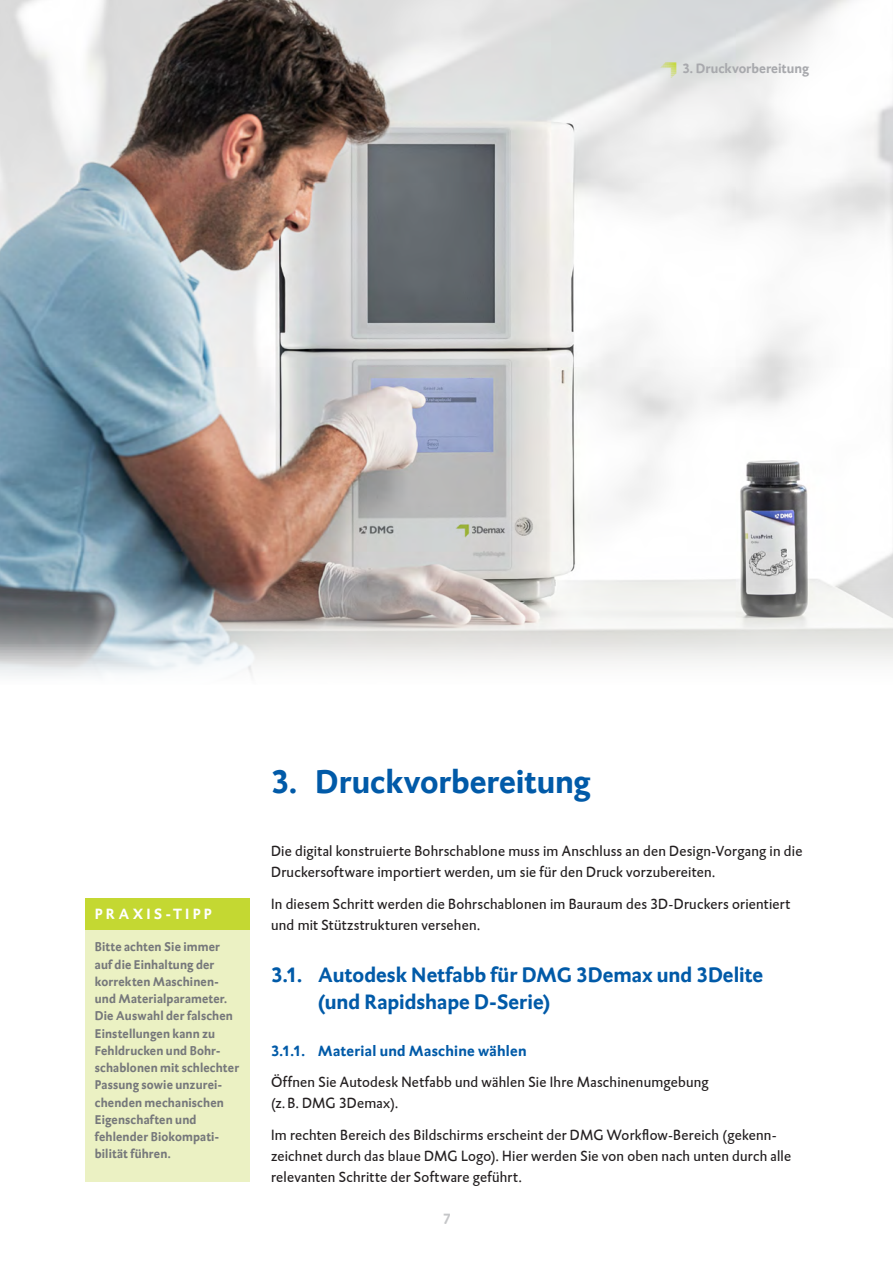
<style>
.page{position:relative;width:893px;height:1263px;background:#fff}
.page>*{position:absolute;margin:0;border:0;box-sizing:border-box;transform-origin:0 0}
.t1{font:700 33px "DTL Caspari Global";letter-spacing:-.005em;color:#015aa8}
.t2{font:700 21px/27px "DTL Caspari Global";color:#015aa8}
.t3{font:15px/21px "DTL Caspari Global";letter-spacing:.015em;color:#231f20}
.t4{font:700 15px "DTL Caspari Global";letter-spacing:.015em;color:#015aa8}
.t5{font:700 15px "DTL Caspari Global";letter-spacing:.21em;color:#fff}
.t6{font:700 15px "DTL Caspari Global";color:#c5c6c8}
.t7{font:700 13.5px "DTL Caspari Global";color:#a8a9ad}
.t8{font:700 12.75px/17.2px "DTL Caspari Global";letter-spacing:.01em;color:#76787b}
.s1{color:#c4d832}
</style>
<div class="page">
<img style="left:0;top:0;width:893px;height:581px">
<svg style="left:0;top:581px;width:893px;height:95px"></svg>
<div style="left:85px;top:929px;width:165px;height:252px;background:#ebf1c3"></div>
<div style="left:85px;top:898px;width:165px;height:31px;background:#c4d832"></div>
<p class="t7" style="left:660px;top:61px;width:150px"><span class="s1">•</span> 3. Druckvorbereitung</p>
<p class="t5" style="left:95px;top:905px;width:118px">PRAXIS-TIPP</p>
<p class="t8" style="left:95px;top:938px;width:146px">Bitte achten Sie immer auf die Einhaltung der korrekten Maschinen&shy;und Materialparameter.<br>Die Auswahl der falschen<br>Einstellungen kann zu<br>Fehldrucken und Bohr&shy;schablonen mit schlechter<br>Passung sowie unzurei&shy;chenden mechanischen<br>Eigenschaften und fehlender Biokompati&shy;bilität führen.</p>
<h1 class="t1" style="left:271px;top:762px;width:321px">3. Druckvorbereitung</h1>
<p class="t3" style="left:271px;top:840px;width:533px">Die digital konstruierte Bohrschablone muss im Anschluss an den Design-Vorgang in die<br>Druckersoftware importiert werden, um sie für den Druck vorzubereiten.</p>
<p class="t3" style="left:271px;top:893px;width:521px">In diesem Schritt werden die Bohrschablonen im Bauraum des 3D-Druckers orientiert und mit Stützstrukturen versehen.</p>
<h2 class="t2" style="left:318px;top:961px;width:447px;text-indent:-47px">3.1. Autodesk Netfabb für DMG 3Demax und 3Delite (und Rapidshape D-Serie)</h2>
<p class="t4" style="left:271px;top:1042px;width:257px">3.1.1. Material und Maschine wählen</p>
<p class="t3" style="left:271px;top:1071px;width:439px">Öffnen Sie Autodesk Netfabb und wählen Sie Ihre Maschinenumgebung (z. B. DMG 3Demax).</p>
<p class="t3" style="left:271px;top:1124px;width:522px">Im rechten Bereich des Bildschirms erscheint der DMG Workflow-Bereich (gekenn&shy;zeichnet durch das blaue DMG Logo). Hier werden Sie von oben nach unten durch alle relevanten Schritte der Software geführt.</p>
<p class="t6" style="left:442px;top:1210px;width:10px">7</p>
</div>
